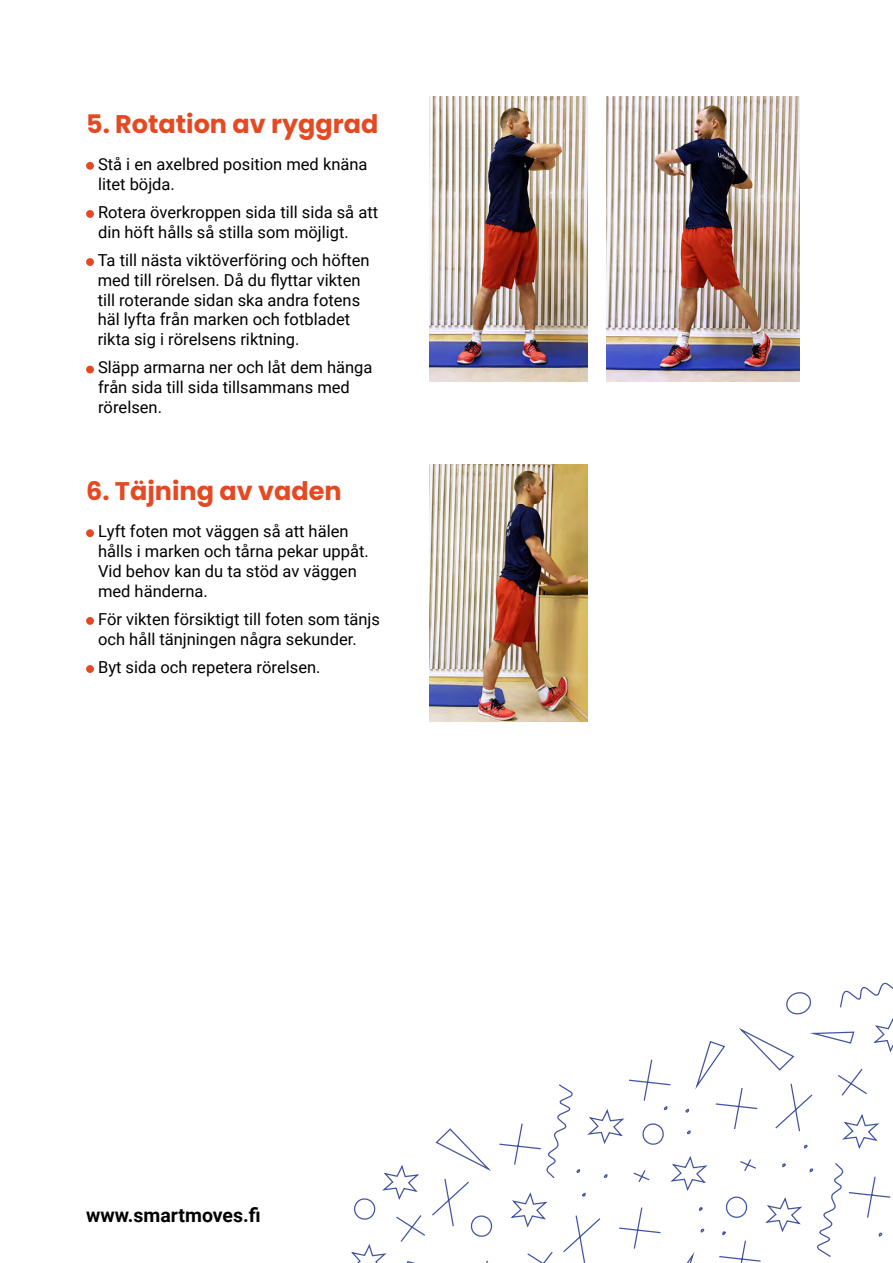
<style>
.page{position:relative;width:893px;height:1263px;background:#fff}
.page>*{position:absolute;margin:0;border:0;box-sizing:border-box;transform-origin:0 0}
.ots2{font:700 25.5px "Poppins";color:#e54922}
.t1{font:700 19.5px "Roboto";color:#000}
.leipis2{font:16.5px/19.8px "Roboto";color:#000}
</style>
<div class="page">
<svg style="left:351px;top:1165px;width:72px;height:98px"></svg>
<svg style="left:423px;top:982px;width:470px;height:281px"></svg>
<img style="left:429px;top:464px;width:159px;height:258px">
<img style="left:607px;top:96px;width:192px;height:286px">
<img style="left:429px;top:96px;width:159px;height:286px">
<div style="left:86px;top:162px;width:8px;height:8px;background:#e54922;border-radius:50%"></div>
<div style="left:86px;top:210px;width:8px;height:8px;background:#e54922;border-radius:50%"></div>
<div style="left:86px;top:258px;width:8px;height:8px;background:#e54922;border-radius:50%"></div>
<div style="left:86px;top:366px;width:8px;height:7px;background:#e54922;border-radius:50%"></div>
<div style="left:86px;top:529px;width:8px;height:8px;background:#e54922;border-radius:50%"></div>
<div style="left:86px;top:617px;width:8px;height:8px;background:#e54922;border-radius:50%"></div>
<div style="left:86px;top:665px;width:8px;height:8px;background:#e54922;border-radius:50%"></div>
<p class="ots2" style="left:86px;top:109px;width:294px">5. Rotation av ryggrad</p>
<p class="leipis2" style="left:98px;top:153px;width:271px">Stå i en axelbred position med knäna litet böjda.</p>
<p class="leipis2" style="left:98px;top:201px;width:282px">Rotera överkroppen sida till sida så att din höft hålls så stilla som möjligt.</p>
<p class="leipis2" style="left:98px;top:250px;width:273px">Ta till nästa viktöverföring och höften med till rörelsen. Då du flyttar vikten till roterande sidan ska andra fotens häl lyfta från marken och fotbladet rikta sig i rörelsens riktning.</p>
<p class="leipis2" style="left:98px;top:357px;width:276px">Släpp armarna ner och låt dem hänga från sida till sida tillsammans med rörelsen.</p>
<p class="ots2" style="left:86px;top:477px;width:257px">6. Täjning av vaden</p>
<p class="leipis2" style="left:98px;top:521px;width:272px">Lyft foten mot väggen så att hälen hålls i marken och tårna pekar uppåt.<br>Vid behov kan du ta stöd av väggen med händerna.</p>
<p class="leipis2" style="left:98px;top:608px;width:284px">För vikten försiktigt till foten som tänjs och håll tänjningen några sekunder.</p>
<p class="leipis2" style="left:98px;top:656px;width:224px">Byt sida och repetera rörelsen.</p>
<p class="t1" style="left:86px;top:1201px;width:176px">www.smartmoves.fi</p>
</div>
